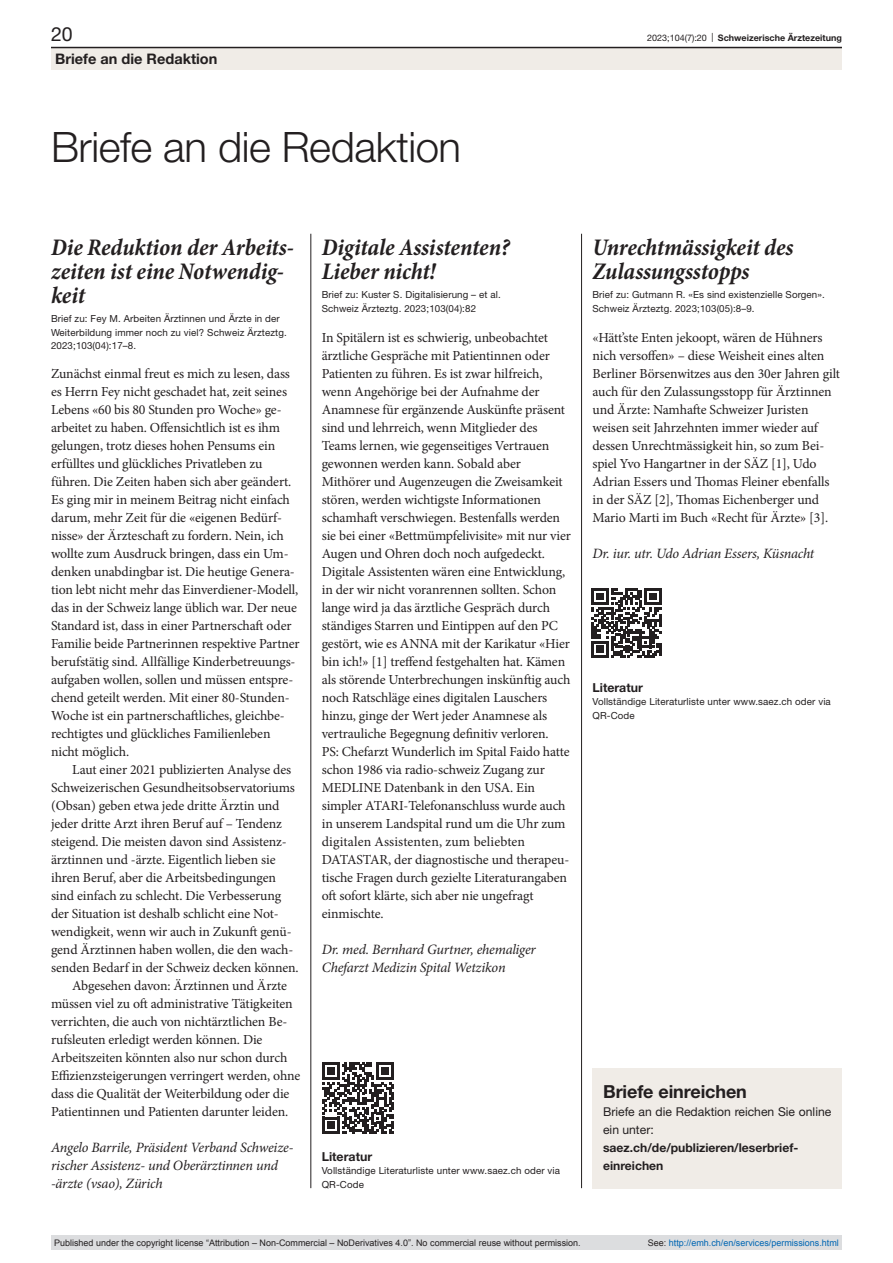
<style>
.page{position:relative;width:893px;height:1263px;background:#fff}
.page>*{position:absolute;margin:0;border:0;box-sizing:border-box;transform-origin:0 0}
.article-title-L28{font:300 42px "Helvetica Neue LT Pro";letter-spacing:-.01em;color:#231f20}
.head1{font:italic 700 condensed 24px/24px "Minion Pro";letter-spacing:-.01em;color:#231f20}
.pagina{font:19.5px "Helvetica Neue LT Pro";color:#231f20}
.box-head1{font:700 18px "Helvetica Neue LT Pro";letter-spacing:-.005em;color:#231f20}
.rubrik{font:700 14.55px "Helvetica Neue LT Pro";color:#231f20}
.paragraph{font:italic 14.25px/18px "Minion Pro";letter-spacing:-.015em;color:#231f20}
.paragraph-left{font:italic 14.25px/18px "Minion Pro";letter-spacing:-.015em;color:#231f20}
.paragraph-left-2{font:13.8px/18px "Minion Pro";letter-spacing:-.01em;color:#231f20}
.paragraph-left-inden{font:13.8px/18px "Minion Pro";letter-spacing:-.01em;color:#231f20}
.online-ref-head{font:700 12.3px "Helvetica Neue LT Pro";color:#231f20}
.box-paragraph{font:12.15px/18px "Helvetica Neue LT Pro";color:#231f20}
.box-paragraph-2{font:700 12.15px/18px "Helvetica Neue LT Pro";color:#231f20}
.comments{font:9.75px/13.5px "Helvetica Neue LT Pro";letter-spacing:.01em;color:#231f20}
.online-ref{font:9.75px/13.5px "Helvetica Neue LT Pro";letter-spacing:.01em;color:#231f20}
.t1{font:9px "Arial";color:#231f20}
.t2{font:9px "Arial";color:#0066b3}
.t3{font:700 9px "Helvetica Neue LT Pro";color:#231f20}
.s1{font-weight:400}
.s2{color:#231f20}
</style>
<div class="page">
<svg style="left:322px;top:1062px;width:72px;height:72px"></svg>
<hr style="left:311px;top:234px;width:1px;height:954px;background:#231f20">
<hr style="left:581px;top:234px;width:1px;height:954px;background:#231f20">
<svg style="left:591px;top:588px;width:70px;height:70px"></svg>
<div style="left:51px;top:48px;width:791px;height:22px;background:#f0ece7"></div>
<hr style="left:51px;top:47px;width:791px;height:1px;background:#231f20">
<div style="left:592px;top:1068px;width:250px;height:120px;background:#f0ece7"></div>
<div style="left:51px;top:1235px;width:791px;height:15px;background:#dcdddf"></div>
<p class="pagina" style="left:51px;top:22px;width:23px">20</p>
<p class="t3" style="left:647px;top:32px;width:196px"><span class="s1">2023;104(7):20 |</span> Schweizerische Ärztezeitung</p>
<p class="rubrik" style="left:55px;top:49px;width:164px">Briefe an die Redaktion</p>
<p class="article-title-L28" style="left:51px;top:121px;width:412px">Briefe an die Redaktion</p>
<p class="head1" style="left:51px;top:236px;width:244px">Die Reduktion der Arbeits&shy;zeiten ist eine Notwendig&shy;keit</p>
<p class="comments" style="left:51px;top:312px;width:237px">Brief zu: Fey M. Arbeiten Ärztinnen und Ärzte in der<br>Weiterbildung immer noch zu viel? Schweiz Ärzteztg.<br>2023;103(04):17–8.</p>
<p class="paragraph-left-2" style="left:51px;top:365px;width:250px">Zunächst einmal freut es mich zu lesen, dass es Herrn Fey nicht geschadet hat, zeit seines Lebens «60 bis 80 Stunden pro Woche» ge&shy;arbeitet zu haben. Offensichtlich ist es ihm gelungen, trotz dieses hohen Pensums ein erfülltes und glückliches Privatleben zu führen. Die Zeiten haben sich aber geändert.<br>Es ging mir in meinem Beitrag nicht einfach darum, mehr Zeit für die «eigenen Bedürf&shy;nisse» der Ärzteschaft zu fordern. Nein, ich wollte zum Ausdruck bringen, dass ein Um&shy;denken unabdingbar ist. Die heutige Genera&shy;tion lebt nicht mehr das Einverdiener-Modell, das in der Schweiz lange üblich war. Der neue Standard ist, dass in einer Partnerschaft oder Familie beide Partnerinnen respektive Partner berufstätig sind. Allfällige Kinderbetreuungs&shy;aufgaben wollen, sollen und müssen entspre&shy;chend geteilt werden. Mit einer 80-Stunden-Woche ist ein partnerschaftliches, gleichbe&shy;rechtigtes und glückliches Familienleben nicht möglich.</p>
<p class="paragraph-left-inden" style="left:51px;top:761px;width:249px;text-indent:21px">Laut einer 2021 publizierten Analyse des Schweizerischen Gesundheitsobservatoriums (Obsan) geben etwa jede dritte Ärztin und jeder dritte Arzt ihren Beruf auf – Tendenz steigend. Die meisten davon sind Assistenz&shy;ärztinnen und -ärzte. Eigentlich lieben sie ihren Beruf, aber die Arbeitsbedingungen sind einfach zu schlecht. Die Verbesserung der Situation ist deshalb schlicht eine Not&shy;wendigkeit, wenn wir auch in Zukunft genü&shy;gend Ärztinnen haben wollen, die den wach&shy;senden Bedarf in der Schweiz decken können.</p>
<p class="paragraph-left-inden" style="left:51px;top:977px;width:251px;text-indent:21px">Abgesehen davon: Ärztinnen und Ärzte müssen viel zu oft administrative Tätigkeiten verrichten, die auch von nichtärztlichen Be&shy;rufsleuten erledigt werden können. Die Arbeitszeiten könnten also nur schon durch Effizienzsteigerungen verringert werden, ohne dass die Qualität der Weiterbildung oder die Patientinnen und Patienten darunter leiden.</p>
<p class="paragraph-left" style="left:51px;top:1138px;width:244px">Angelo Barrile, Präsident Verband Schweize&shy;rischer Assistenz- und Oberärztinnen und -ärzte (vsao), Zürich</p>
<p class="head1" style="left:322px;top:236px;width:189px">Digitale Assistenten?<br>Lieber nicht!</p>
<p class="comments" style="left:322px;top:288px;width:181px">Brief zu: Kuster S. Digitalisierung – et al.<br>Schweiz Ärzteztg. 2023;103(04):82</p>
<p class="paragraph-left-2" style="left:322px;top:329px;width:251px">In Spitälern ist es schwierig, unbeobachtet ärztliche Gespräche mit Patientinnen oder Patienten zu führen. Es ist zwar hilfreich, wenn Angehörige bei der Aufnahme der Anamnese für ergänzende Auskünfte präsent sind und lehrreich, wenn Mitglieder des Teams lernen, wie gegenseitiges Vertrauen gewonnen werden kann. Sobald aber Mithörer und Augenzeugen die Zweisamkeit stören, werden wichtigste Informationen schamhaft verschwiegen. Bestenfalls werden sie bei einer «Bettmümpfelivisite» mit nur vier Augen und Ohren doch noch aufgedeckt.</p>
<p class="paragraph-left-2" style="left:322px;top:563px;width:250px">Digitale Assistenten wären eine Entwicklung, in der wir nicht voranrennen sollten. Schon lange wird ja das ärztliche Gespräch durch ständiges Starren und Eintippen auf den PC gestört, wie es ANNA mit der Karikatur «Hier bin ich!» [1] treffend festgehalten hat. Kämen als störende Unterbrechungen inskünftig auch noch Ratschläge eines digitalen Lauschers hinzu, ginge der Wert jeder Anamnese als vertrauliche Begegnung definitiv verloren.</p>
<p class="paragraph-left-2" style="left:322px;top:743px;width:249px">PS: Chefarzt Wunderlich im Spital Faido hatte schon 1986 via radio-schweiz Zugang zur MEDLINE Datenbank in den USA. Ein simpler ATARI-Telefonanschluss wurde auch in unserem Landspital rund um die Uhr zum digitalen Assistenten, zum beliebten DATASTAR, der diagnostische und therapeu&shy;tische Fragen durch gezielte Literaturangaben oft sofort klärte, sich aber nie ungefragt einmischte.</p>
<p class="paragraph" style="left:322px;top:940px;width:216px">Dr. med. Bernhard Gurtner, ehemaliger<br>Chefarzt Medizin Spital Wetzikon</p>
<p class="online-ref-head" style="left:322px;top:1149px;width:52px">Literatur</p>
<p class="online-ref" style="left:322px;top:1164px;width:240px">Vollständige Literaturliste unter www.saez.ch oder via<br>QR-Code</p>
<p class="head1" style="left:592px;top:236px;width:203px">Unrechtmässigkeit des<br>Zulassungsstopps</p>
<p class="comments" style="left:592px;top:288px;width:234px">Brief zu: Gutmann R. «Es sind existenzielle Sorgen».<br>Schweiz Ärzteztg. 2023;103(05):8–9.</p>
<p class="paragraph-left-2" style="left:592px;top:329px;width:249px">«Hätt’ste Enten jekoopt, wären de Hühners nich versoffen» – diese Weisheit eines alten Berliner Börsenwitzes aus den 30er Jahren gilt auch für den Zulassungsstopp für Ärztinnen und Ärzte: Namhafte Schweizer Juristen weisen seit Jahrzehnten immer wieder auf dessen Unrechtmässigkeit hin, so zum Bei&shy;spiel Yvo Hangartner in der SÄZ [1], Udo Adrian Essers und Thomas Fleiner ebenfalls in der SÄZ [2], Thomas Eichenberger und Mario Marti im Buch «Recht für Ärzte» [3].</p>
<p class="paragraph" style="left:592px;top:544px;width:223px">Dr. iur. utr. Udo Adrian Essers, Küsnacht</p>
<p class="online-ref-head" style="left:592px;top:679px;width:52px">Literatur</p>
<p class="online-ref" style="left:592px;top:695px;width:240px">Vollständige Literaturliste unter www.saez.ch oder via<br>QR-Code</p>
<p class="box-head1" style="left:603px;top:1080px;width:145px">Briefe einreichen</p>
<p class="box-paragraph" style="left:603px;top:1102px;width:230px">Briefe an die Redaktion reichen Sie online ein unter:</p>
<p class="box-paragraph-2" style="left:603px;top:1138px;width:197px">saez.ch/de/publizieren/leserbrief&shy;einreichen</p>
<p class="t1" style="left:54px;top:1237px;width:528px">Published under the copyright license “Attribution – Non-Commercial – NoDerivatives 4.0”. No commercial reuse without permission.</p>
<p class="t2" style="left:648px;top:1237px;width:193px"><span class="s2">See:</span> http://emh.ch/en/services/permissions.html</p>
</div>
